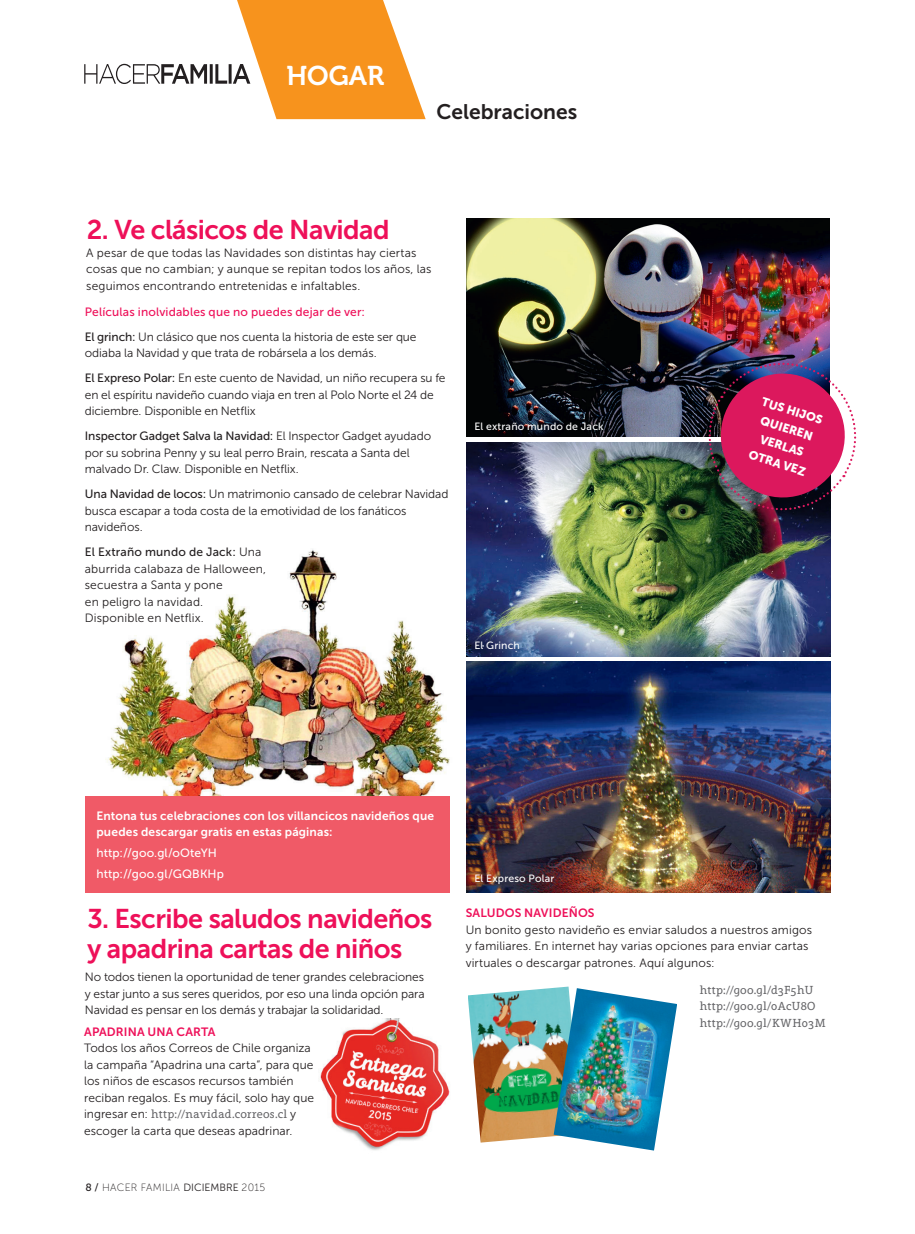
<style>
.page{position:relative;width:915px;height:1234px;background:#fff}
.page>*{position:absolute;margin:0;border:0;box-sizing:border-box;transform-origin:0 0}
.t1{font:27px/30px "Museo Sans 700";letter-spacing:-.02em;color:#ee1059}
.t2{font:27px "Museo 700";color:#fff}
.t3{font:21px "Museo Sans 700";color:#231f20}
.t4{font:12px/16.5px "Museo Sans 300";color:#231f20}
.t5{font:12px/16.5px "Museo Sans 700";letter-spacing:.01em;color:#fff}
.t6{font:12px "Grandesign Neue Serif";letter-spacing:.02em;color:#636366}
.t7{font:12px "Museo Sans 500";letter-spacing:.015em;color:#ee1059}
.t8{font:12px "Museo Sans 500";letter-spacing:.015em;color:#fff}
.t9{font:12px "Museo Sans 700";letter-spacing:.01em;color:#ee1059}
.t10{font:12px "Museo Sans 900";color:#fff}
.t11{font:12px "Museo Sans 500";letter-spacing:.015em;color:#231f20}
.t12{font:10.5px "Museo Sans 500";letter-spacing:.015em;color:#fff}
.t13{font:10.5px "Museo Sans 100";letter-spacing:.025em;color:#231f20}
.s1{font-family:"Museo Sans 500"}
.s2{font-family:"Museo Sans 300"}
.s3{font-family:"Grandesign Neue Serif";color:#636366}
</style>
<div class="page">
<svg style="left:84px;top:0;width:341px;height:119px"></svg>
<img style="left:106px;top:549px;width:344px;height:254px">
<img style="left:320px;top:1018px;width:130px;height:132px">
<img style="left:468px;top:986px;width:101px;height:156px">
<img style="left:553px;top:987px;width:124px;height:163px">
<img style="left:466px;top:218px;width:363px;height:218px">
<img style="left:466px;top:442px;width:363px;height:214px">
<img style="left:700px;top:355px;width:157px;height:163px">
<div style="left:85px;top:795px;width:364px;height:96px;background:#f05a67"></div>
<img style="left:466px;top:661px;width:363px;height:230px">
<h1 class="t2" style="left:286px;top:61px;width:99px">HOGAR</h1>
<h2 class="t3" style="left:436px;top:100px;width:142px">Celebraciones</h2>
<p class="t1" style="left:87px;top:214px;width:304px">2. Ve clásicos de Navidad</p>
<p class="t4" style="left:86px;top:244px;width:347px">A pesar de que todas las Navidades son distintas hay ciertas cosas que no cambian; y aunque se repitan todos los años, las seguimos encontrando entretenidas e infaltables.</p>
<p class="t7" style="left:85px;top:305px;width:282px">Películas inolvidables que no puedes dejar de ver:</p>
<p class="t4" style="left:85px;top:328px;width:333px"><span class="s1">El grinch:</span> Un clásico que nos cuenta la historia de este ser que odiaba la Navidad y que trata de robársela a los demás.</p>
<p class="t4" style="left:85px;top:370px;width:362px"><span class="s1">El Expreso Polar:</span> En este cuento de Navidad, un niño recupera su fe en el espíritu navideño cuando viaja en tren al Polo Norte el 24 de diciembre. Disponible en Netflix</p>
<p class="t4" style="left:85px;top:428px;width:347px"><span class="s1">Inspector Gadget Salva la Navidad:</span> El Inspector Gadget ayudado por su sobrina Penny y su leal perro Brain, rescata a Santa del malvado Dr. Claw. Disponible en Netflix.</p>
<p class="t4" style="left:85px;top:486px;width:365px"><span class="s1">Una Navidad de locos:</span> Un matrimonio cansado de celebrar Navidad busca escapar a toda costa de la emotividad de los fanáticos navideños.</p>
<p class="t11" style="left:85px;top:545px;width:178px">El Extraño mundo de Jack: <span class="s2">Una</span></p>
<p class="t4" style="left:85px;top:560px;width:183px">aburrida calabaza de Halloween,</p>
<p class="t4" style="left:85px;top:577px;width:139px">secuestra a Santa y pone</p>
<p class="t4" style="left:85px;top:593px;width:120px">en peligro la navidad.</p>
<p class="t4" style="left:85px;top:610px;width:120px">Disponible en Netflix.</p>
<p class="t12" style="left:474px;top:420px;width:131px">El extraño mundo de Jack</p>
<p class="t12" style="left:474px;top:639px;width:47px">El Grinch</p>
<p class="t10" style="left:764px;top:394px;width:65px;rotate:18deg">TUS HIJOS</p>
<p class="t10" style="left:762px;top:413px;width:56px;rotate:18deg">QUIEREN</p>
<p class="t10" style="left:762px;top:432px;width:47px;rotate:18deg">VERLAS</p>
<p class="t10" style="left:751px;top:447px;width:60px;rotate:18deg">OTRA VEZ</p>
<p class="t5" style="left:96px;top:807px;width:339px">Entona tus celebraciones con los villancicos navideños que puedes descargar gratis en estas páginas:</p>
<p class="t8" style="left:96px;top:845px;width:122px">http://goo.gl/oOteYH</p>
<p class="t8" style="left:96px;top:866px;width:129px">http://goo.gl/GQBKHp</p>
<p class="t1" style="left:87px;top:903px;width:346px">3. Escribe saludos navideños y apadrina cartas de niños</p>
<p class="t4" style="left:85px;top:968px;width:341px;text-align:justify">No todos tienen la oportunidad de tener grandes celebraciones y estar junto a sus seres queridos, por eso una linda opción para Navidad es pensar en los demás y trabajar la solidaridad.</p>
<p class="t9" style="left:84px;top:1024px;width:133px">APADRINA UNA CARTA</p>
<p class="t4" style="left:84px;top:1039px;width:231px">Todos los años Correos de Chile organiza la campaña “Apadrina una carta”, para que los niños de escasos recursos también reciban regalos. Es muy fácil, solo hay que ingresar en: <span class="s3">http://navidad.correos.cl</span> y escoger la carta que deseas apadrinar.</p>
<p class="t13" style="left:85px;top:1181px;width:181px"><span class="s1">8 /</span> HACER FAMILIA <span class="s2">DICIEMBRE</span> 2015</p>
<p class="t12" style="left:474px;top:872px;width:81px">El Expreso Polar</p>
<p class="t9" style="left:465px;top:906px;width:130px">SALUDOS NAVIDEÑOS</p>
<p class="t4" style="left:465px;top:921px;width:348px">Un bonito gesto navideño es enviar saludos a nuestros amigos y familiares. En internet hay varias opciones para enviar cartas virtuales o descargar patrones. Aquí algunos:</p>
<p class="t6" style="left:699px;top:982px;width:116px">http://goo.gl/d3F5hU</p>
<p class="t6" style="left:699px;top:999px;width:117px">http://goo.gl/0AcU8O</p>
<p class="t6" style="left:699px;top:1015px;width:128px">http://goo.gl/KWH03M</p>
</div>
